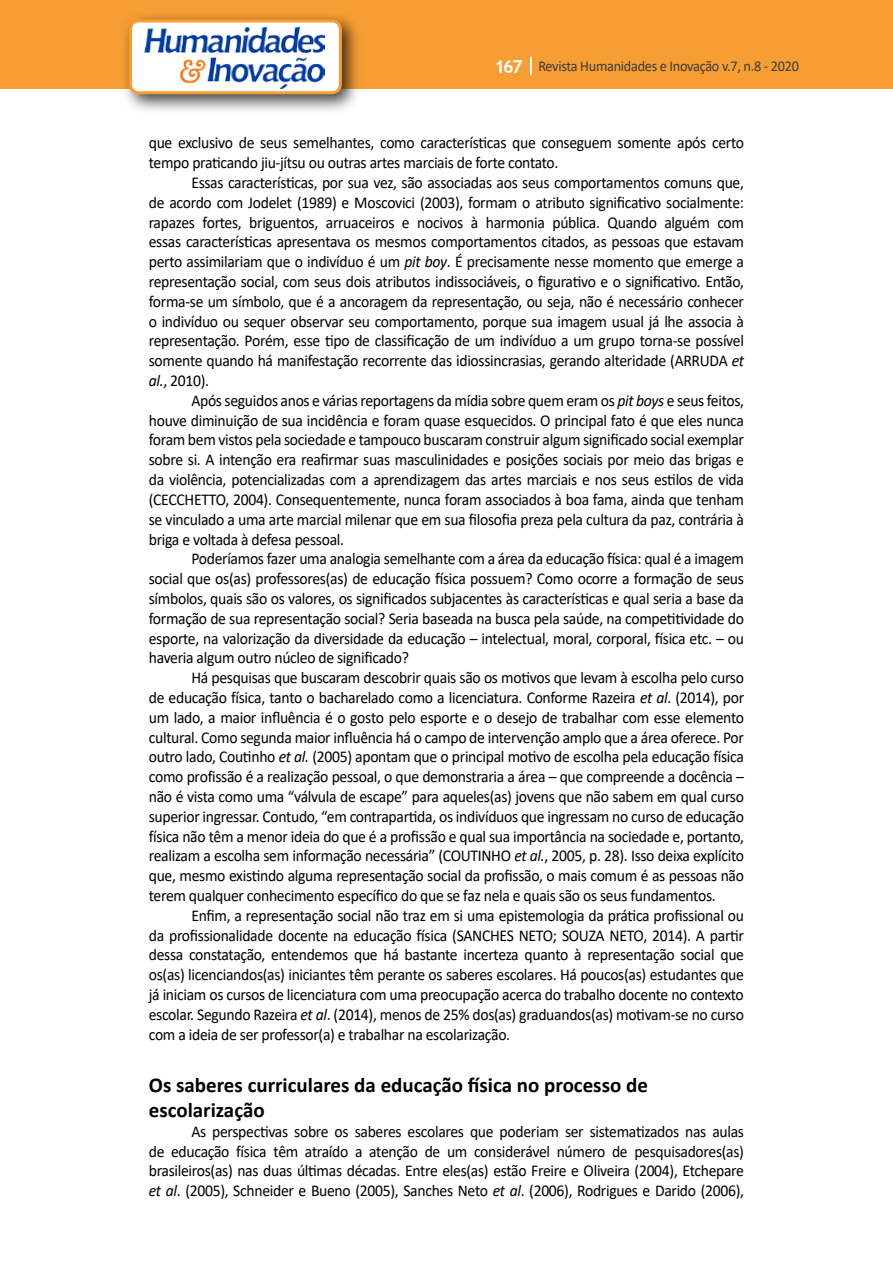
<style>
.page{position:relative;width:893px;height:1263px;background:#fff}
.page>*{position:absolute;margin:0;border:0;box-sizing:border-box;transform-origin:0 0}
.t1{font:700 21px/25.2px "Calibri";color:#000}
.t2{font:16.5px/19.8px "Calibri";letter-spacing:-.02em;color:#000;text-align:justify;scale:.95 1}
.t3{font:15px "Calibri";letter-spacing:-.02em;color:#3c3c3b;scale:.95 1}
.s1{font-family:"Trebuchet MS";font-weight:700;font-size:18px;color:#fff}
.s2{font-style:italic}
</style>
<div class="page">
<div style="left:0;top:0;width:893px;height:88px;background:#f69e34"></div>
<svg style="left:530px;top:57px;width:2px;height:18px"></svg>
<div style="left:121px;top:11px;width:241px;height:103px;background:#000;opacity:.75"></div>
<div style="left:130px;top:21px;width:210px;height:72px;background:#fff;border-radius:9px"></div>
<img style="left:144px;top:27px;width:181px;height:62px">
<div style="left:129px;top:19px;width:213px;height:75px;border:3px solid #f69e34;border-radius:9px"></div>
<p class="t3" style="left:495px;top:56px;width:322px"><span class="s1">167</span> Revista Humanidades e Inovação v.7, n.8 - 2020</p>
<p class="t2" style="left:149px;top:133px;width:628px">que exclusivo de seus semelhantes, como características que conseguem somente após certo tempo praticando jiu-jítsu ou outras artes marciais de forte contato.</p>
<p class="t2" style="left:149px;top:172px;width:628px;text-indent:43px">Essas características, por sua vez, são associadas aos seus comportamentos comuns que, de acordo com Jodelet (1989) e Moscovici (2003), formam o atributo significativo socialmente: rapazes fortes, briguentos, arruaceiros e nocivos à harmonia pública. Quando alguém com essas características apresentava os mesmos comportamentos citados, as pessoas que estavam perto assimilariam que o indivíduo é um <span class="s2">pit boy</span>. É precisamente nesse momento que emerge a representação social, com seus dois atributos indissociáveis, o figurativo e o significativo. Então, forma-se um símbolo, que é a ancoragem da representação, ou seja, não é necessário conhecer o indivíduo ou sequer observar seu comportamento, porque sua imagem usual já lhe associa à representação. Porém, esse tipo de classificação de um indivíduo a um grupo torna-se possível somente quando há manifestação recorrente das idiossincrasias, gerando alteridade (ARRUDA <span class="s2">et al.</span>, 2010).</p>
<p class="t2" style="left:149px;top:390px;width:628px;text-indent:43px">Após seguidos anos e várias reportagens da mídia sobre quem eram os <span class="s2">pit boys</span> e seus feitos, houve diminuição de sua incidência e foram quase esquecidos. O principal fato é que eles nunca foram bem vistos pela sociedade e tampouco buscaram construir algum significado social exemplar sobre si. A intenção era reafirmar suas masculinidades e posições sociais por meio das brigas e da violência, potencializadas com a aprendizagem das artes marciais e nos seus estilos de vida (CECCHETTO, 2004). Consequentemente, nunca foram associados à boa fama, ainda que tenham se vinculado a uma arte marcial milenar que em sua filosofia preza pela cultura da paz, contrária à briga e voltada à defesa pessoal.</p>
<p class="t2" style="left:149px;top:548px;width:628px;text-indent:43px">Poderíamos fazer uma analogia semelhante com a área da educação física: qual é a imagem social que os(as) professores(as) de educação física possuem? Como ocorre a formação de seus símbolos, quais são os valores, os significados subjacentes às características e qual seria a base da formação de sua representação social? Seria baseada na busca pela saúde, na competitividade do esporte, na valorização da diversidade da educação – intelectual, moral, corporal, física etc. – ou haveria algum outro núcleo de significado?</p>
<p class="t2" style="left:149px;top:667px;width:628px;text-indent:43px">Há pesquisas que buscaram descobrir quais são os motivos que levam à escolha pelo curso de educação física, tanto o bacharelado como a licenciatura. Conforme Razeira <span class="s2">et al</span>. (2014), por um lado, a maior influência é o gosto pelo esporte e o desejo de trabalhar com esse elemento cultural. Como segunda maior influência há o campo de intervenção amplo que a área oferece. Por outro lado, Coutinho <span class="s2">et al.</span> (2005) apontam que o principal motivo de escolha pela educação física como profissão é a realização pessoal, o que demonstraria a área – que compreende a docência – não é vista como uma “válvula de escape” para aqueles(as) jovens que não sabem em qual curso superior ingressar. Contudo, “em contrapartida, os indivíduos que ingressam no curso de educação física não têm a menor ideia do que é a profissão e qual sua importância na sociedade e, portanto, realizam a escolha sem informação necessária” (COUTINHO <span class="s2">et al.</span>, 2005, p. 28). Isso deixa explícito que, mesmo existindo alguma representação social da profissão, o mais comum é as pessoas não terem qualquer conhecimento específico do que se faz nela e quais são os seus fundamentos.</p>
<p class="t2" style="left:149px;top:905px;width:628px;text-indent:43px">Enfim, a representação social não traz em si uma epistemologia da prática profissional ou da profissionalidade docente na educação física (SANCHES NETO; SOUZA NETO, 2014). A partir dessa constatação, entendemos que há bastante incerteza quanto à representação social que os(as) licenciandos(as) iniciantes têm perante os saberes escolares. Há poucos(as) estudantes que já iniciam os cursos de licenciatura com uma preocupação acerca do trabalho docente no contexto escolar. Segundo Razeira <span class="s2">et al</span>. (2014), menos de 25% dos(as) graduandos(as) motivam-se no curso com a ideia de ser professor(a) e trabalhar na escolarização.</p>
<p class="t1" style="left:149px;top:1072px;width:501px">Os saberes curriculares da educação física no processo de escolarização</p>
<p class="t2" style="left:149px;top:1121px;width:628px;text-indent:43px">As perspectivas sobre os saberes escolares que poderiam ser sistematizados nas aulas de educação física têm atraído a atenção de um considerável número de pesquisadores(as) brasileiros(as) nas duas últimas décadas. Entre eles(as) estão Freire e Oliveira (2004), Etchepare <span class="s2">et al</span>. (2005), Schneider e Bueno (2005), Sanches Neto <span class="s2">et al</span>. (2006), Rodrigues e Darido (2006),</p>
</div>
